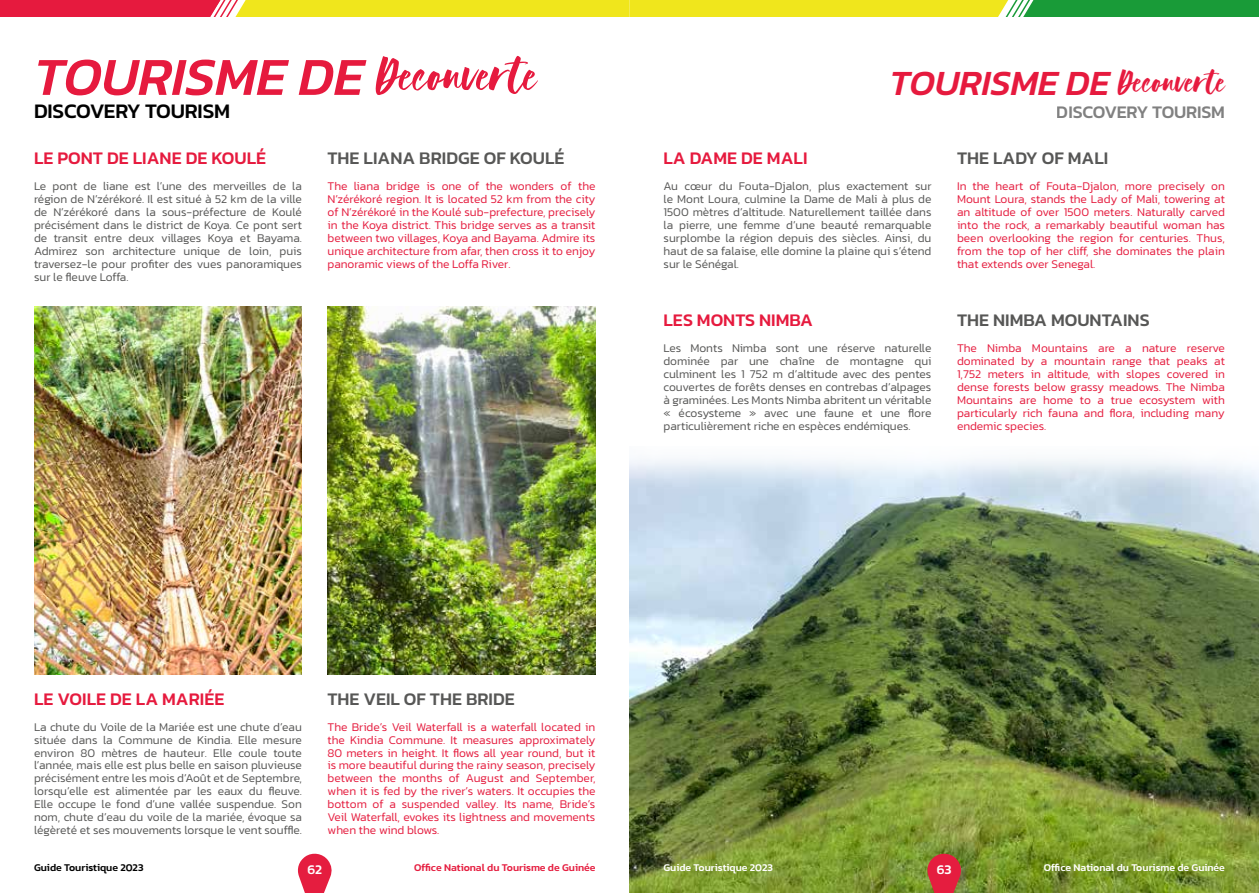
<style>
.page{position:relative;width:1259px;height:893px;background:#fff}
.page>*{position:absolute;margin:0;border:0;box-sizing:border-box;transform-origin:0 0}
.t1{font:italic 500 54px "Kanit";color:#e61a3e}
.t2{font:italic 500 36px "Kanit";color:#e61a3e}
.t3{font:500 21px "Kanit";letter-spacing:-.01em;color:#000}
.t4{font:500 18px "Kanit";color:#575756}
.t5{font:500 18px "Kanit";color:#e61a3e}
.t6{font:500 18px "Kanit";letter-spacing:-.01em;color:#000}
.t7{font:500 13.5px "Kanit";color:#fff}
.t8{font:300 12px/12.9px "Kanit";color:#575756;text-align:justify}
.t9{font:300 12px/12.9px "Kanit";color:#e51d3f;text-align:justify}
.t10{font:500 10.5px "Kanit";color:#fff}
.t11{font:500 10.5px "Kanit";color:#e51d3f}
.t12{font:500 10.5px "Kanit";color:#000}
.s1{font-family:"Austine Demo";font-weight:400;font-style:normal}
</style>
<div class="page">
<svg style="left:297px;top:853px;width:35px;height:40px"></svg>
<svg style="left:0;top:0;width:1259px;height:17px;background:#c6b42e"></svg>
<img style="left:629px;top:521px;width:630px;height:372px">
<img style="left:629px;top:459px;width:630px;height:62px">
<img style="left:34px;top:306px;width:268px;height:368px">
<img style="left:327px;top:306px;width:268px;height:368px">
<svg style="left:926px;top:852px;width:36px;height:41px"></svg>
<h1 class="t1" style="left:34px;top:36px;width:504px">TOURISME DE <span class="s1">Decouverte</span></h1>
<h3 class="t3" style="left:34px;top:95px;width:198px">DISCOVERY TOURISM</h3>
<h3 class="t5" style="left:34px;top:145px;width:234px">LE PONT DE LIANE DE KOULÉ</h3>
<p class="t8" style="left:34px;top:180px;width:269px">Le pont de liane est l’une des merveilles de la région de N’zérékoré. Il est situé à 52 km de la ville de N’zérékoré dans la sous-préfecture de Koulé précisément dans le district de Koya. Ce pont sert de transit entre deux villages Koya et Bayama.<br>Admirez son architecture unique de loin, puis traversez-le pour profiter des vues panoramiques sur le fleuve Loffa.</p>
<h3 class="t4" style="left:327px;top:145px;width:238px">THE LIANA BRIDGE OF KOULÉ</h3>
<p class="t9" style="left:327px;top:180px;width:269px">The liana bridge is one of the wonders of the N’zérékoré region. It is located 52 km from the city of N’zérékoré in the Koulé sub-prefecture, precisely in the Koya district. This bridge serves as a transit between two villages, Koya and Bayama. Admire its unique architecture from afar, then cross it to enjoy panoramic views of the Loffa River.</p>
<h2 class="t2" style="left:890px;top:56px;width:337px">TOURISME DE <span class="s1">Decouverte</span></h2>
<h3 class="t5" style="left:663px;top:145px;width:145px">LA DAME DE MALI</h3>
<p class="t8" style="left:663px;top:180px;width:269px">Au cœur du Fouta-Djalon, plus exactement sur le Mont Loura, culmine la Dame de Mali à plus de 1500 mètres d’altitude. Naturellement taillée dans la pierre, une femme d’une beauté remarquable surplombe la région depuis des siècles. Ainsi, du haut de sa falaise, elle domine la plaine qui s’étend sur le Sénégal.</p>
<h3 class="t5" style="left:663px;top:307px;width:151px">LES MONTS NIMBA</h3>
<p class="t8" style="left:663px;top:341px;width:269px">Les Monts Nimba sont une réserve naturelle dominée par une chaîne de montagne qui culminent les 1 752 m d’altitude avec des pentes couvertes de forêts denses en contrebas d’alpages à graminées. Les Monts Nimba abritent un véritable « écosysteme » avec une faune et une flore particulièrement riche en espèces endémiques.</p>
<h3 class="t6" style="left:1057px;top:98px;width:170px">DISCOVERY TOURISM</h3>
<h3 class="t4" style="left:957px;top:145px;width:153px">THE LADY OF MALI</h3>
<p class="t9" style="left:957px;top:180px;width:269px">In the heart of Fouta-Djalon, more precisely on Mount Loura, stands the Lady of Mali, towering at an altitude of over 1500 meters. Naturally carved into the rock, a remarkably beautiful woman has been overlooking the region for centuries. Thus, from the top of her cliff, she dominates the plain that extends over Senegal.</p>
<h3 class="t4" style="left:957px;top:307px;width:194px">THE NIMBA MOUNTAINS</h3>
<p class="t9" style="left:957px;top:341px;width:269px">The Nimba Mountains are a nature reserve dominated by a mountain range that peaks at 1,752 meters in altitude, with slopes covered in dense forests below grassy meadows. The Nimba Mountains are home to a true ecosystem with particularly rich fauna and flora, including many endemic species.</p>
<h3 class="t5" style="left:34px;top:685px;width:192px">LE VOILE DE LA MARIÉE</h3>
<p class="t8" style="left:34px;top:720px;width:269px">La chute du Voile de la Mariée est une chute d’eau située dans la Commune de Kindia. Elle mesure environ 80 mètres de hauteur. Elle coule toute l’année, mais elle est plus belle en saison pluvieuse précisément entre les mois d’Août et de Septembre, lorsqu’elle est alimentée par les eaux du fleuve.<br>Elle occupe le fond d’une vallée suspendue. Son nom, chute d’eau du voile de la mariée, évoque sa légèreté et ses mouvements lorsque le vent souffle.</p>
<h3 class="t4" style="left:327px;top:685px;width:189px">THE VEIL OF THE BRIDE</h3>
<p class="t9" style="left:327px;top:720px;width:269px">The Bride’s Veil Waterfall is a waterfall located in the Kindia Commune. It measures approximately 80 meters in height. It flows all year round, but it is more beautiful during the rainy season, precisely between the months of August and September, when it is fed by the river’s waters. It occupies the bottom of a suspended valley. Its name, Bride’s Veil Waterfall, evokes its lightness and movements when the wind blows.</p>
<p class="t12" style="left:34px;top:859px;width:111px">Guide Touristique 2023</p>
<p class="t7" style="left:307px;top:859px;width:16px">62</p>
<p class="t11" style="left:414px;top:859px;width:183px">Office National du Tourisme de Guinée</p>
<p class="t10" style="left:663px;top:859px;width:111px">Guide Touristique 2023</p>
<p class="t7" style="left:936px;top:859px;width:16px">63</p>
<p class="t10" style="left:1043px;top:859px;width:183px">Office National du Tourisme de Guinée</p>
</div>
